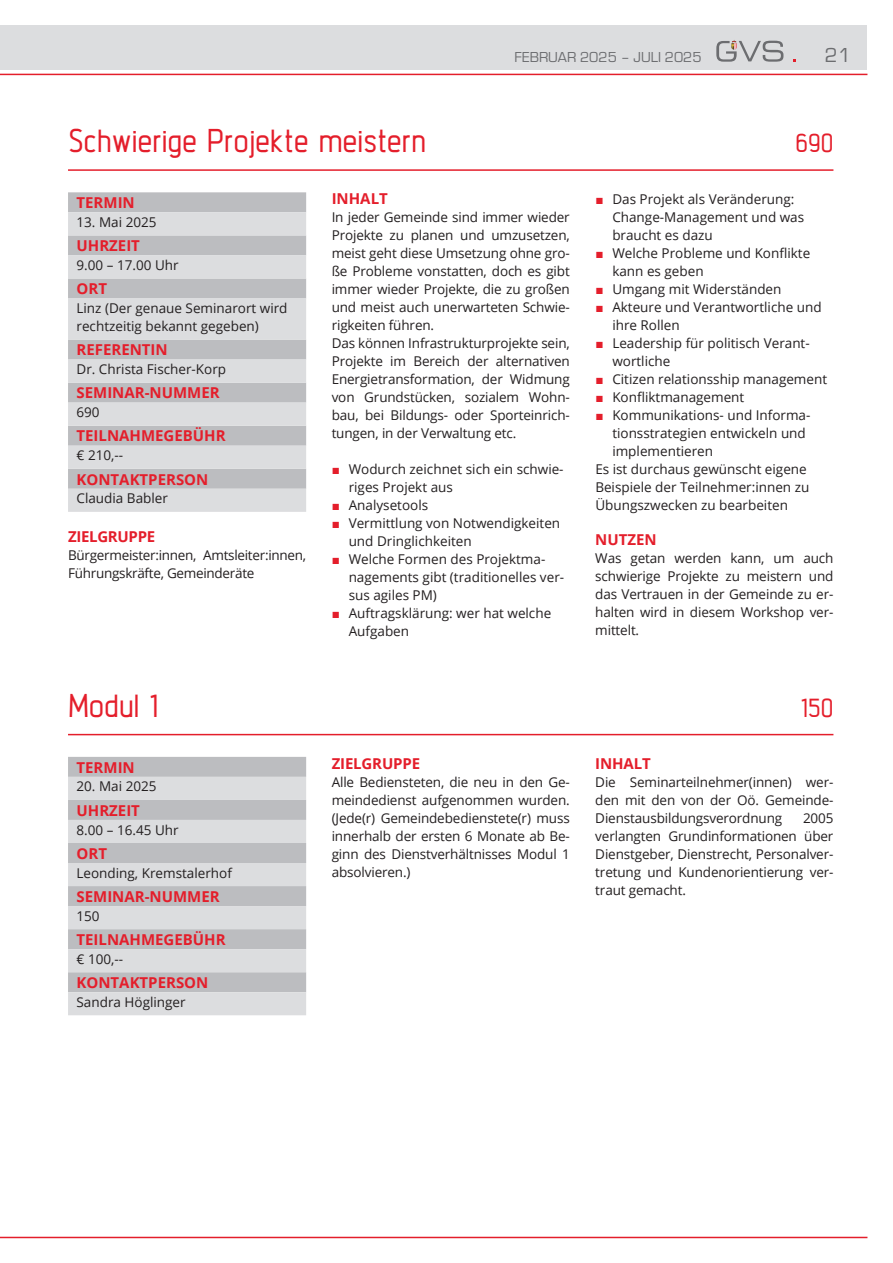
<style>
.page{position:relative;width:893px;height:1263px;background:#fff}
.page>*{position:absolute;margin:0;border:0;box-sizing:border-box;transform-origin:0 0}
.t1{font:500 33px "Intropol";letter-spacing:-.005em;color:#e41e2b}
.t2{font:500 27px "Intropol";letter-spacing:-.005em;color:#e41e2b}
.t3{font:21px "Eurostile";color:#6c6d70}
.t4{font:700 15px "Open Sans";color:#e41e2b}
.t5{font:15px "Eurostile";color:#6c6d70}
.t6{font:700 15px "Open Sans";letter-spacing:-.02em;color:#e41e2b}
.t7{font:13.5px/18px "Open Sans";color:#231f20}
.t8{font:13.5px/18px "Open Sans";letter-spacing:-.02em;color:#231f20}
.s1{font-family:"Times New Roman";color:#e41e2b}
</style>
<div class="page">
<div style="left:0;top:26px;width:867px;height:44px;background:#dcdddf"></div>
<hr style="left:0;top:74px;width:867px;height:1px;background:#e41e2b">
<hr style="left:0;top:1237px;width:867px;height:1px;background:#e41e2b">
<svg style="left:716px;top:40px;width:67px;height:22px"></svg>
<hr style="left:68px;top:169px;width:765px;height:2px;background:#e41e2b">
<div style="left:68px;top:192px;width:238px;height:20px;background:#bcbdc0"></div>
<svg style="left:68px;top:212px;width:238px;height:300px;background:#cfd0d3"></svg>
<hr style="left:68px;top:734px;width:765px;height:1px;background:#e41e2b">
<div style="left:68px;top:757px;width:238px;height:20px;background:#bcbdc0"></div>
<svg style="left:68px;top:777px;width:238px;height:238px;background:#cecfd2"></svg>
<p class="t5" style="left:515px;top:47px;width:189px">FEBRUAR 2025 – JULI 2025</p>
<h3 class="t3" style="left:825px;top:40px;width:27px">21</h3>
<h1 class="t1" style="left:68px;top:121px;width:360px">Schwierige Projekte meistern</h1>
<h2 class="t2" style="left:796px;top:127px;width:39px">690</h2>
<p class="t4" style="left:77px;top:192px;width:60px">TERMIN</p>
<p class="t7" style="left:77px;top:213px;width:82px">13. Mai 2025</p>
<p class="t4" style="left:77px;top:235px;width:65px">UHRZEIT</p>
<p class="t7" style="left:77px;top:256px;width:104px">9.00 – 17.00 Uhr</p>
<p class="t4" style="left:77px;top:278px;width:32px">ORT</p>
<p class="t7" style="left:77px;top:299px;width:213px">Linz (Der genaue Seminarort wird rechtzeitig bekannt gegeben)</p>
<p class="t4" style="left:77px;top:339px;width:93px">REFERENTIN</p>
<p class="t7" style="left:77px;top:360px;width:151px">Dr. Christa Fischer-Korp</p>
<p class="t4" style="left:77px;top:382px;width:145px">SEMINAR-NUMMER</p>
<p class="t7" style="left:77px;top:403px;width:25px">690</p>
<p class="t4" style="left:77px;top:425px;width:151px">TEILNAHMEGEBÜHR</p>
<p class="t7" style="left:77px;top:446px;width:48px">€ 210,--</p>
<p class="t4" style="left:77px;top:468px;width:133px">KONTAKTPERSON</p>
<p class="t7" style="left:77px;top:489px;width:93px">Claudia Babler</p>
<p class="t6" style="left:68px;top:526px;width:89px">ZIELGRUPPE</p>
<p class="t8" style="left:68px;top:546px;width:240px">Bürgermeister:innen, Amtsleiter:innen,<br>Führungskräfte, Gemeinderäte</p>
<p class="t4" style="left:332px;top:188px;width:58px">INHALT</p>
<p class="t7" style="left:332px;top:208px;width:240px">In jeder Gemeinde sind immer wieder Projekte zu planen und umzusetzen, meist geht diese Umsetzung ohne gro&shy;ße Probleme vonstatten, doch es gibt immer wieder Projekte, die zu großen und meist auch unerwarteten Schwie&shy;rigkeiten führen.<br>Das können Infrastrukturprojekte sein, Projekte im Bereich der alternativen Energietransformation, der Widmung von Grundstücken, sozialem Wohn&shy;bau, bei Bildungs- oder Sporteinrich&shy;tungen, in der Verwaltung etc.</p>
<p class="t7" style="left:349px;top:460px;width:216px;text-indent:-17px"><span class="s1">■</span> Wodurch zeichnet sich ein schwie&shy;riges Projekt aus</p>
<p class="t7" style="left:332px;top:496px;width:98px"><span class="s1">■</span> Analysetools</p>
<p class="t7" style="left:349px;top:514px;width:213px;text-indent:-17px"><span class="s1">■</span> Vermittlung von Notwendigkeiten und Dringlichkeiten</p>
<p class="t7" style="left:349px;top:550px;width:217px;text-indent:-17px"><span class="s1">■</span> Welche Formen des Projektma&shy;nagements gibt (traditionelles ver&shy;sus agiles PM)</p>
<p class="t7" style="left:349px;top:604px;width:204px;text-indent:-17px"><span class="s1">■</span> Auftragsklärung: wer hat welche<br>Aufgaben</p>
<p class="t7" style="left:612px;top:190px;width:193px;text-indent:-17px"><span class="s1">■</span> Das Projekt als Veränderung:<br>Change-Management und was braucht es dazu</p>
<p class="t7" style="left:612px;top:244px;width:199px;text-indent:-17px"><span class="s1">■</span> Welche Probleme und Konflikte kann es geben</p>
<p class="t7" style="left:595px;top:280px;width:188px"><span class="s1">■</span> Umgang mit Widerständen</p>
<p class="t7" style="left:612px;top:298px;width:211px;text-indent:-17px"><span class="s1">■</span> Akteure und Verantwortliche und ihre Rollen</p>
<p class="t7" style="left:612px;top:334px;width:199px;text-indent:-17px"><span class="s1">■</span> Leadership für politisch Verant&shy;wortliche</p>
<p class="t7" style="left:595px;top:370px;width:233px"><span class="s1">■</span> Citizen relationsship management</p>
<p class="t7" style="left:595px;top:388px;width:151px"><span class="s1">■</span> Konfliktmanagement</p>
<p class="t7" style="left:595px;top:406px;width:217px"><span class="s1">■</span> Kommunikations- und Informa-</p>
<p class="t7" style="left:612px;top:424px;width:195px">tionsstrategien entwickeln und</p>
<p class="t7" style="left:612px;top:442px;width:102px">implementieren</p>
<p class="t7" style="left:595px;top:460px;width:213px">Es ist durchaus gewünscht eigene</p>
<p class="t7" style="left:595px;top:478px;width:216px">Beispiele der Teilnehmer:innen zu</p>
<p class="t7" style="left:595px;top:496px;width:194px">Übungszwecken zu bearbeiten</p>
<p class="t4" style="left:595px;top:529px;width:63px">NUTZEN</p>
<p class="t7" style="left:595px;top:549px;width:240px;text-align:justify">Was getan werden kann, um auch schwierige Projekte zu meistern und das Vertrauen in der Gemeinde zu er&shy;halten wird in diesem Workshop ver&shy;mittelt.</p>
<h1 class="t1" style="left:68px;top:686px;width:92px">Modul 1</h1>
<h2 class="t2" style="left:801px;top:692px;width:34px">150</h2>
<p class="t4" style="left:77px;top:756px;width:60px">TERMIN</p>
<p class="t7" style="left:77px;top:777px;width:82px">20. Mai 2025</p>
<p class="t4" style="left:77px;top:800px;width:65px">UHRZEIT</p>
<p class="t7" style="left:77px;top:820px;width:104px">8.00 – 16.45 Uhr</p>
<p class="t4" style="left:77px;top:843px;width:32px">ORT</p>
<p class="t7" style="left:77px;top:863px;width:157px">Leonding, Kremstalerhof</p>
<p class="t4" style="left:77px;top:886px;width:145px">SEMINAR-NUMMER</p>
<p class="t7" style="left:77px;top:906px;width:25px">150</p>
<p class="t4" style="left:77px;top:929px;width:151px">TEILNAHMEGEBÜHR</p>
<p class="t7" style="left:77px;top:949px;width:48px">€ 100,--</p>
<p class="t4" style="left:77px;top:972px;width:133px">KONTAKTPERSON</p>
<p class="t7" style="left:77px;top:992px;width:111px">Sandra Höglinger</p>
<p class="t4" style="left:332px;top:753px;width:90px">ZIELGRUPPE</p>
<p class="t7" style="left:332px;top:773px;width:240px;text-align:justify">Alle Bediensteten, die neu in den Ge&shy;meindedienst aufgenommen wurden. (Jede(r) Gemeindebedienstete(r) muss innerhalb der ersten 6 Monate ab Be&shy;ginn des Dienstverhältnisses Modul 1 absolvieren.)</p>
<p class="t4" style="left:595px;top:753px;width:57px">INHALT</p>
<p class="t7" style="left:595px;top:773px;width:240px;text-align:justify">Die Seminarteilnehmer(innen) wer&shy;den mit den von der Oö. Gemeinde-Dienstausbildungsverordnung</p>
<p class="t7" style="left:595px;top:809px;width:240px;text-align:justify;text-indent:208px">2005 verlangten Grundinformationen über Dienstgeber, Dienstrecht, Personalver&shy;tretung und Kundenorientierung ver&shy;traut gemacht.</p>
</div>
